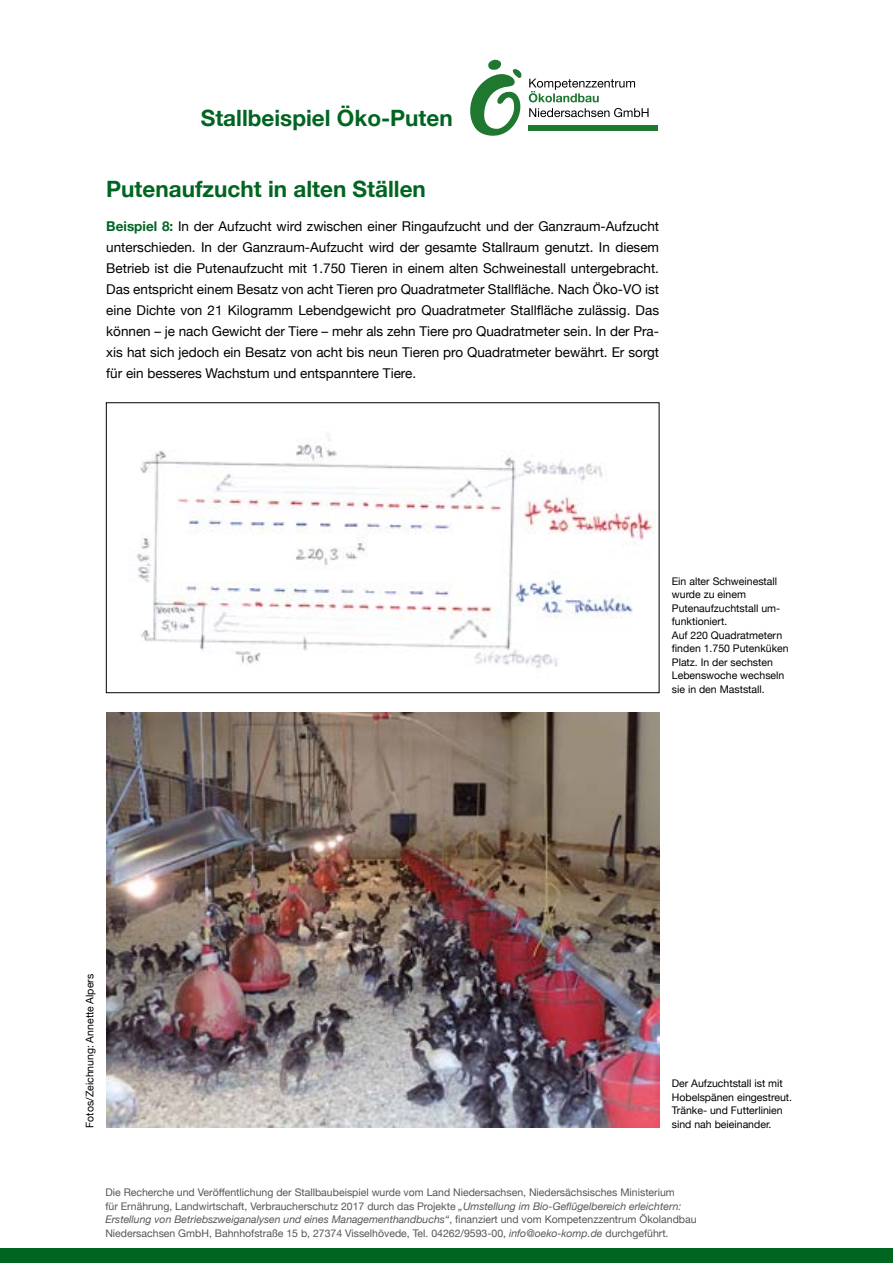
<style>
.page{position:relative;width:893px;height:1263px;background:#fff}
.page>*{position:absolute;margin:0;border:0;box-sizing:border-box;transform-origin:0 0}
.t1{font:700 22.5px "Helvetica Neue";color:#006521}
.t2{font:13.5px/21px "Helvetica Neue";color:#000;text-align:justify}
.t3{font:10.5px/13.5px "Helvetica Neue";color:#565656}
.t4{font:10.5px/13.5px "Helvetica Neue";color:#000}
.s1{font-weight:700;color:#006521}
.s2{font-style:italic}
</style>
<div class="page">
<div style="left:0;top:1248px;width:893px;height:15px;background:#006521"></div>
<img style="left:106px;top:713px;width:553px;height:414px">
<img style="left:137px;top:439px;width:519px;height:229px">
<div style="left:106px;top:402px;width:553px;height:291px;border:1px solid #000"></div>
<div style="left:528px;top:125px;width:130px;height:5px;background:#207830"></div>
<svg style="left:470px;top:60px;width:52px;height:76px"></svg>
<svg style="left:529px;top:108px;width:120px;height:9px"></svg>
<svg style="left:529px;top:79px;width:106px;height:23px"></svg>
<h1 class="t1" style="left:201px;top:100px;width:253px">Stallbeispiel Öko-Puten</h1>
<h1 class="t1" style="left:106px;top:172px;width:321px">Putenaufzucht in alten Ställen</h1>
<p class="t2" style="left:106px;top:216px;width:554px"><span class="s1">Beispiel 8:</span> In der Aufzucht wird zwischen einer Ringaufzucht und der Ganzraum-Aufzucht unterschieden. In der Ganzraum-Aufzucht wird der gesamte Stallraum genutzt. In diesem Betrieb ist die Putenaufzucht mit 1.750 Tieren in einem alten Schweinestall untergebracht.<br>Das entspricht einem Besatz von acht Tieren pro Quadratmeter Stallfläche. Nach Öko-VO ist eine Dichte von 21 Kilogramm Lebendgewicht pro Quadratmeter Stallfläche zulässig. Das können – je nach Gewicht der Tiere – mehr als zehn Tiere pro Quadratmeter sein. In der Pra&shy;xis hat sich jedoch ein Besatz von acht bis neun Tieren pro Quadratmeter bewährt. Er sorgt für ein besseres Wachstum und entspanntere Tiere.</p>
<p class="t4" style="left:672px;top:575px;width:118px">Ein alter Schweinestall wurde zu einem<br>Putenaufzuchtstall um&shy;funktioniert.<br>Auf 220 Quadratmetern finden 1.750 Putenküken<br>Platz. In der sechsten<br>Lebenswoche wechseln sie in den Maststall.</p>
<p class="t4" style="left:84px;top:1127px;width:155px;rotate:-90deg">Fotos/Zeichnung: Annette Alpers</p>
<p class="t4" style="left:672px;top:1077px;width:122px">Der Aufzuchtstall ist mit<br>Hobelspänen eingestreut.<br>Tränke- und Futterlinien</p>
<p class="t4" style="left:672px;top:1118px;width:101px">sind nah beieinander.</p>
<p class="t3" style="left:105px;top:1186px;width:593px">Die Recherche und Veröffentlichung der Stallbaubeispiel wurde vom Land Niedersachsen, Niedersächsisches Ministerium<br>fü r Ernährung, Landwirtschaft, Verbraucherschutz 2017 durch das Projekte <span class="s2">„Umstellung im Bio-Geflügelbereich erleichtern:<br>Erstellung von Betriebszweiganalysen und eines Managementhandbuchs“</span>, finanziert und vom Kompetenzzentrum Ökolandbau Niedersachsen GmbH, Bahnhofstraße 15 b, 27374 Visselhövede, Tel. 04262/9593-00, <span class="s2">info@oeko-komp.de</span> durchgefü hrt.</p>
</div>
